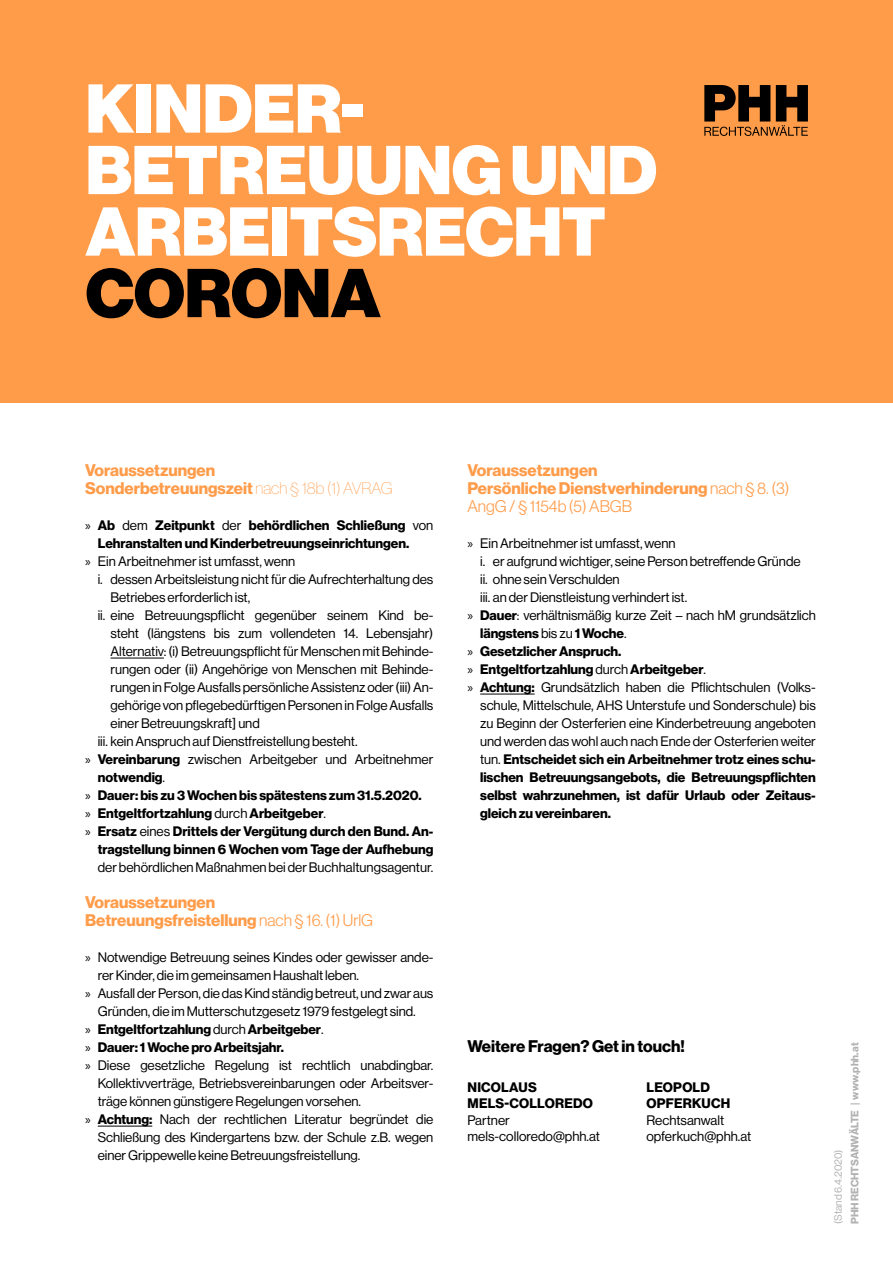
<style>
.page{position:relative;width:893px;height:1263px;background:#fff}
.page>*{position:absolute;margin:0;border:0;box-sizing:border-box;transform-origin:0 0}
.t1{font:67.5px/61.5px "N Haas Grotesk DS Pro 95 Blk";letter-spacing:-.005em;color:#fff}
.t2{font:67.5px "N Haas Grotesk DS Pro 95 Blk";letter-spacing:-.005em;color:#000}
.t3{font:16.5px/18px "N Haas Grotesk DS Pro 75 Bd";color:#ff9c4a}
.t4{font:16.5px "N Haas Grotesk DS Pro 75 Bd";color:#000}
.t5{font:16.5px "N Haas Grotesk DS Pro 45 Lt";color:#ff9c4a}
.t6{font:13.5px/18px "N Haas Grotesk DS Pro 55 Rg";letter-spacing:-.005em;color:#000}
.t7{font:13.5px/18px "N Haas Grotesk DS Pro 75 Bd";color:#000}
.t8{font:10.5px "N Haas Grotesk DS Pro 75 Bd";color:#b3b2b2}
.t9{font:10.5px "N Haas Grotesk DS Pro 55 Rg";color:#b3b2b2}
.s1{font-family:"N Haas Grotesk DS Pro 25 Th"}
.s2{font-family:"Myriad Pro"}
.s3{font-family:"N Haas Grotesk DS Pro 55 Rg"}
.s4{font-family:"N Haas Grotesk DS Pro 75 Bd"}
.s5{font-family:"N Haas Grotesk DS Pro 45 Lt"}
</style>
<div class="page">
<div style="left:0;top:0;width:893px;height:402px;background:#ff9c4a"></div>
<hr style="left:111px;top:658px;width:53px;height:1px;background:#000">
<hr style="left:98px;top:1126px;width:54px;height:1px;background:#000">
<hr style="left:480px;top:694px;width:55px;height:1px;background:#000">
<svg style="left:704px;top:85px;width:104px;height:51px"></svg>
<h1 class="t1" style="left:86px;top:79px;width:573px">KINDER-<br>BETREUUNG UND<br>ARBEITSRECHT</h1>
<h1 class="t2" style="left:86px;top:254px;width:296px">CORONA</h1>
<p class="t3" style="left:85px;top:462px;width:309px">Voraussetzungen<br>Sonderbetreuungszeit <span class="s1">nach § 18b (1) AVRAG</span></p>
<p class="t7" style="left:98px;top:517px;width:337px;text-indent:-13px"><span class="s2">»</span> Ab <span class="s3">dem</span> Zeitpunkt <span class="s3">der</span> behördlichen Schließung <span class="s3">von<br></span>Lehranstalten und Kinderbetreuungseinrichtungen.</p>
<p class="t6" style="left:85px;top:553px;width:212px"><span class="s2">»</span> Ein Arbeitnehmer ist umfasst, wenn</p>
<p class="t6" style="left:98px;top:571px;width:337px">i. dessen Arbeitsleistung nicht für die Aufrechterhaltung des</p>
<p class="t6" style="left:111px;top:589px;width:141px">Betriebes erforderlich ist,</p>
<p class="t6" style="left:98px;top:607px;width:337px">ii. eine Betreuungspflicht gegenüber seinem Kind be-</p>
<p class="t6" style="left:111px;top:624px;width:324px">steht (längstens bis zum vollendeten 14. Lebensjahr)</p>
<p class="t6" style="left:111px;top:642px;width:324px">Alternativ: (i) Betreuungspflicht für Menschen mit Behinde-</p>
<p class="t6" style="left:111px;top:660px;width:324px">rungen oder (ii) Angehörige von Menschen mit Behinde-</p>
<p class="t6" style="left:111px;top:678px;width:324px">rungen in Folge Ausfalls persönliche Assistenz oder (iii) An-</p>
<p class="t6" style="left:111px;top:696px;width:324px">gehörige von pflegebedürftigen Personen in Folge Ausfalls</p>
<p class="t6" style="left:111px;top:714px;width:151px">einer Betreuungskraft] und</p>
<p class="t6" style="left:98px;top:732px;width:261px">iii. kein Anspruch auf Dienstfreistellung besteht.</p>
<p class="t6" style="left:85px;top:750px;width:350px"><span class="s2">»</span> <span class="s4">Vereinbarung</span> zwischen Arbeitgeber und Arbeitnehmer</p>
<p class="t7" style="left:98px;top:769px;width:69px">notwendig<span class="s3">.</span></p>
<p class="t7" style="left:85px;top:787px;width:338px"><span class="s2">»</span> Dauer: bis zu 3 Wochen bis spätestens zum 31.5.2020.</p>
<p class="t7" style="left:85px;top:805px;width:242px"><span class="s2">»</span> Entgeltfortzahlung <span class="s3">durch</span> Arbeitgeber<span class="s3">.</span></p>
<p class="t7" style="left:85px;top:823px;width:350px"><span class="s2">»</span> Ersatz <span class="s3">eines</span> Drittels der Vergütung durch den Bund. An-</p>
<p class="t7" style="left:98px;top:841px;width:337px">tragstellung binnen 6 Wochen vom Tage der Aufhebung</p>
<p class="t6" style="left:98px;top:858px;width:337px">der behördlichen Maßnahmen bei der Buchhaltungsagentur.</p>
<p class="t3" style="left:85px;top:894px;width:290px">Voraussetzungen<br>Betreuungsfreistellung <span class="s5">nach § 16. (1) UrlG</span></p>
<p class="t6" style="left:85px;top:949px;width:350px"><span class="s2">»</span> Notwendige Betreuung seines Kindes oder gewisser ande-</p>
<p class="t6" style="left:98px;top:967px;width:263px">rer Kinder, die im gemeinsamen Haushalt leben.</p>
<p class="t6" style="left:85px;top:985px;width:350px"><span class="s2">»</span> Ausfall der Person, die das Kind ständig betreut, und zwar aus</p>
<p class="t6" style="left:98px;top:1003px;width:319px">Gründen, die im Mutterschutzgesetz 1979 festgelegt sind.</p>
<p class="t7" style="left:85px;top:1021px;width:240px"><span class="s2">»</span> Entgeltfortzahlung <span class="s3">durch</span> Arbeitgeber<span class="s3">. </span><span class="s2">»</span> Dauer: 1 Woche pro Arbeitsjahr.</p>
<p class="t6" style="left:85px;top:1056px;width:350px"><span class="s2">»</span> Diese gesetzliche Regelung ist rechtlich unabdingbar.</p>
<p class="t6" style="left:98px;top:1074px;width:337px">Kollektivverträge, Betriebsvereinbarungen oder Arbeitsver-</p>
<p class="t6" style="left:98px;top:1092px;width:265px">träge können günstigere Regelungen vorsehen.</p>
<p class="t6" style="left:85px;top:1110px;width:350px"><span class="s2">»</span> <span class="s4">Achtung:</span> Nach der rechtlichen Literatur begründet die</p>
<p class="t6" style="left:98px;top:1128px;width:337px">Schließung des Kindergartens bzw. der Schule z.B. wegen</p>
<p class="t6" style="left:98px;top:1146px;width:264px">einer Grippewelle keine Betreuungsfreistellung.</p>
<p class="t3" style="left:467px;top:462px;width:323px">Voraussetzungen<br>Persönliche Dienstverhinderung <span class="s5">nach § 8. (3)</span></p>
<p class="t5" style="left:467px;top:497px;width:166px">AngG / § 1154b (5) ABGB</p>
<p class="t6" style="left:467px;top:535px;width:210px"><span class="s2">»</span> Ein Arbeitnehmer ist umfasst, wenn</p>
<p class="t6" style="left:480px;top:553px;width:322px">i. er aufgrund wichtiger, seine Person betreffende Gründe</p>
<p class="t6" style="left:480px;top:571px;width:141px">ii. ohne sein Verschulden</p>
<p class="t6" style="left:480px;top:589px;width:209px">iii. an der Dienstleistung verhindert ist.</p>
<p class="t6" style="left:467px;top:607px;width:350px"><span class="s2">»</span> <span class="s4">Dauer</span>: verhältnismäßig kurze Zeit – nach hM grundsätzlich</p>
<p class="t7" style="left:467px;top:625px;width:240px;text-indent:13px">längstens <span class="s3">bis zu</span> 1 Woche<span class="s3">.<br></span><span class="s2">»</span> Gesetzlicher Anspruch.<br><span class="s2">»</span> Entgeltfortzahlung <span class="s3">durch</span> Arbeitgeber<span class="s3">.</span></p>
<p class="t6" style="left:480px;top:678px;width:337px;text-align:justify;text-indent:-13px"><span class="s2">»</span> <span class="s4">Achtung:</span> Grundsätzlich haben die Pflichtschulen (Volks&shy;schule, Mittelschule, AHS Unterstufe und Sonderschule) bis zu Beginn der Osterferien eine Kinderbetreuung angeboten und werden das wohl auch nach Ende der Osterferien weiter</p>
<p class="t7" style="left:480px;top:751px;width:337px;text-align:justify"><span class="s3">tun.</span> Entscheidet sich ein Arbeitnehmer trotz eines schu&shy;lischen Betreuungsangebots, die Betreuungspflichten selbst wahrzunehmen, ist dafür Urlaub oder Zeitaus&shy;gleich zu vereinbaren.</p>
<p class="t4" style="left:467px;top:1037px;width:219px">Weitere Fragen? Get in touch!</p>
<p class="t7" style="left:468px;top:1080px;width:127px;line-height:16.2px">NICOLAUS<br>MELS-COLLOREDO</p>
<p class="t6" style="left:467px;top:1112px;width:134px;line-height:16.2px">Partner mels-colloredo@phh.at</p>
<p class="t7" style="left:646px;top:1080px;width:85px;line-height:16.2px">LEOPOLD<br>OPFERKUCH</p>
<p class="t6" style="left:646px;top:1112px;width:106px;line-height:16.2px">Rechtsanwalt opferkuch@phh.at</p>
<p class="t8" style="left:849px;top:1224px;width:183px;rotate:-90deg">PHH RECHTSANWÄLTE | www.phh.at</p>
<p class="t9" style="left:832px;top:1224px;width:76px;rotate:-90deg">(Stand 6.4.2020)</p>
</div>
